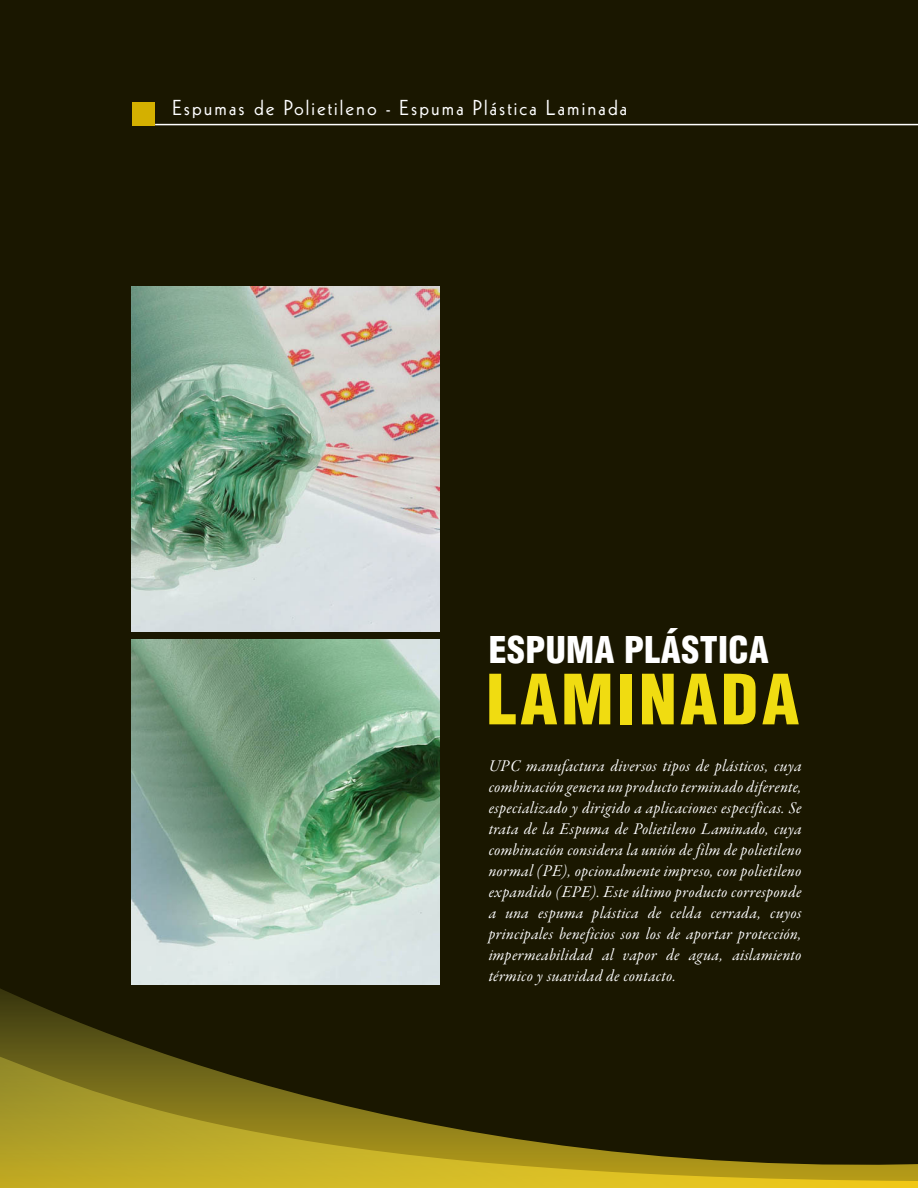
<style>
.page{position:relative;width:918px;height:1188px;background:#1a1700}
.page>*{position:absolute;margin:0;border:0;box-sizing:border-box;transform-origin:0 0}
.t1{font:900 condensed 67.5px "Helvetica LT Std";letter-spacing:.05em;color:#f0dc11}
.t2{font:900 condensed 36px "Helvetica LT Std";letter-spacing:.01em;color:#fff}
.t3{font:21px "Kabel LT Std";letter-spacing:.1em;color:#fff}
.t4{font:16.5px/21px "Garamond Premr Pro It Subh";letter-spacing:.025em;color:#fff;text-align:justify}
</style>
<div class="page">
<hr style="left:155px;top:124px;width:763px;height:1px;background:#fff">
<div style="left:132px;top:102px;width:23px;height:23px;background:#d4b000"></div>
<img style="left:131px;top:640px;width:309px;height:305px">
<img style="left:131px;top:287px;width:309px;height:345px">
<svg style="left:0;top:945px;width:440px;height:97px"></svg>
<svg style="left:0;top:1042px;width:918px;height:146px"></svg>
<p class="t3" style="left:172px;top:95px;width:456px">Espumas de Polietileno - Espuma Plástica Laminada</p>
<p class="t2" style="left:489px;top:627px;width:282px">ESPUMA PLÁSTICA</p>
<p class="t1" style="left:487px;top:657px;width:314px">LAMINADA</p>
<p class="t4" style="left:489px;top:757px;width:314px">UPC manufactura diversos tipos de plásticos, cuya combinación genera un producto terminado diferente, especializado y dirigido a aplicaciones específicas. Se trata de la Espuma de Polietileno Laminado, cuya combinación considera la unión de film de polietileno normal (PE), opcionalmente impreso, con polietileno expandido (EPE). Este último producto corresponde a una espuma plástica de celda cerrada, cuyos principales beneficios son los de aportar protección, impermeabilidad al vapor de agua, aislamiento térmico y suavidad de contacto.</p>
</div>
